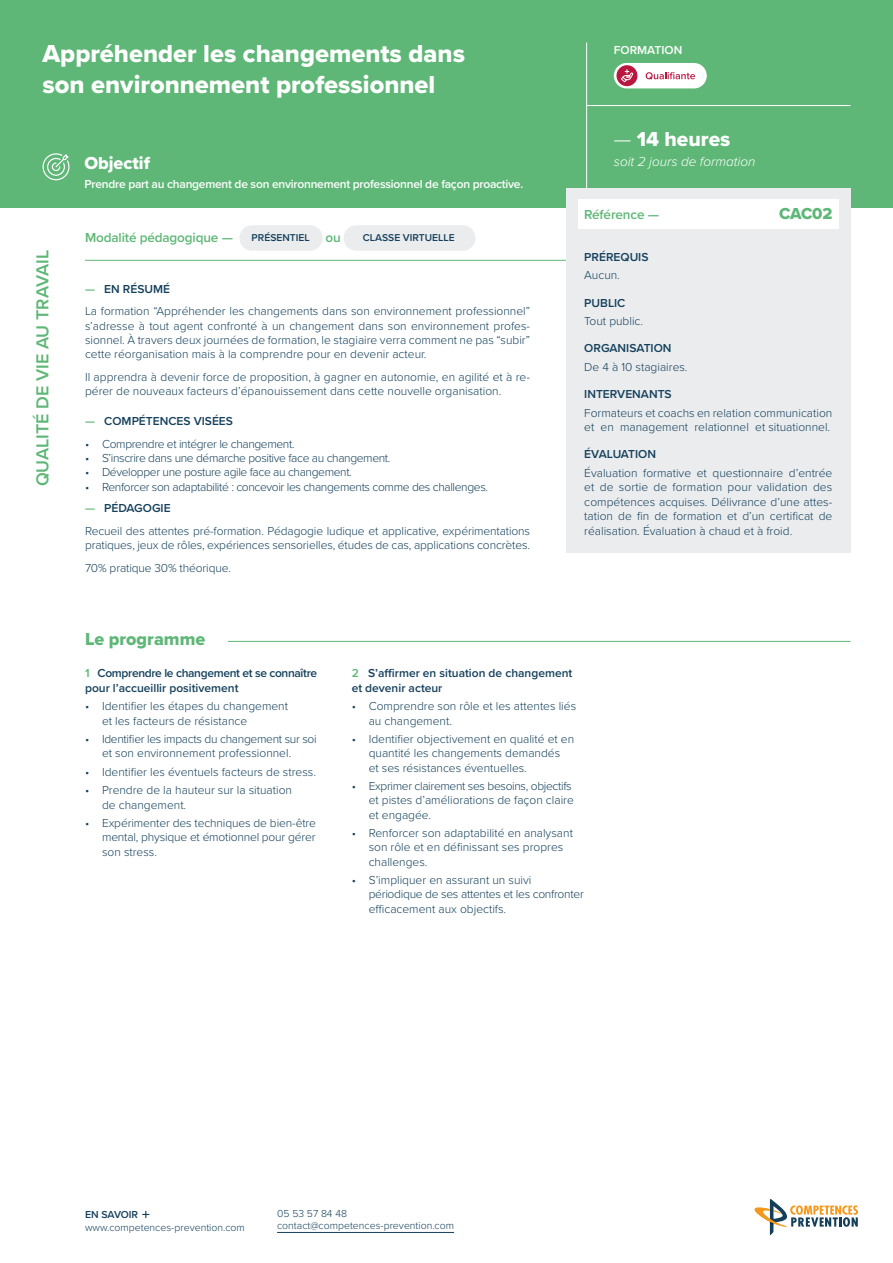
<style>
.page{position:relative;width:893px;height:1263px;background:#fff}
.page>*{position:absolute;margin:0;border:0;box-sizing:border-box;transform-origin:0 0}
.t1{font:25.5px/30.6px "Proxima Nova Extrabld";color:#fff}
.t2{font:21px "Proxima Nova Extrabld";color:#fff}
.t3{font:600 18px "Proxima Nova";color:#5eb776}
.t4{font:18px "Proxima Nova Extrabld";color:#5eb776}
.t5{font:18px "Proxima Nova Extrabld";color:#fff}
.t6{font:16.5px "Proxima Nova Extrabld";letter-spacing:-.015em;color:#5eb776}
.t7{font:600 13.5px "Proxima Nova";letter-spacing:-.01em;color:#5eb776}
.t8{font:italic 300 13.5px "Proxima Nova";color:#fff}
.t9{font:300 12px/14.2px "Proxima Nova";color:#14405b}
.t10{font:300 12px "Proxima Nova";letter-spacing:-.03em;color:#14405b}
.t11{font:600 12px/14.4px "Proxima Nova";color:#14405b}
.t12{font:300 12px/14.2px "Proxima Nova";letter-spacing:-.025em;color:#14405b}
.t13{font:600 12px "Proxima Nova";letter-spacing:-.02em;color:#fff}
.t14{font:600 12px/14.4px "Proxima Nova";letter-spacing:-.03em;color:#14405b}
.t15{font:600 12px "Proxima Nova";color:#fff}
.t16{font:300 10.5px/12.6px "Proxima Nova";color:#14405b}
.t17{font:600 10.5px "Proxima Nova";letter-spacing:-.005em;color:#14405b}
.t18{font:600 10.35px "Proxima Nova";color:#14405b}
.s1{font-size:13.5px;color:#5eb776}
.s2{font-weight:600;color:#5eb776}
.s3{font-weight:600}
.s4{color:#5eb776}
.s5{font-family:"Proxima Nova";font-weight:300}
</style>
<div class="page">
<div style="left:0;top:0;width:893px;height:207px;background:#5eb776"></div>
<hr style="left:586px;top:43px;width:1px;height:146px;background:#fff">
<hr style="left:586px;top:105px;width:264px;height:1px;background:#fff">
<hr style="left:228px;top:641px;width:622px;height:1px;background:#5eb776">
<hr style="left:85px;top:260px;width:481px;height:1px;background:#5eb776">
<div style="left:239px;top:225px;width:84px;height:26px;background:#eaecee;border-radius:13px"></div>
<div style="left:344px;top:225px;width:131px;height:26px;background:#eaecee;border-radius:13px"></div>
<svg style="left:43px;top:153px;width:27px;height:28px"></svg>
<div style="left:566px;top:188px;width:284px;height:365px;background:#eaecee"></div>
<div style="left:578px;top:200px;width:261px;height:29px;background:#fff"></div>
<div style="left:614px;top:63px;width:93px;height:25px;background:#fff;border-radius:13px"></div>
<svg style="left:646px;top:72px;width:49px;height:8px"></svg>
<div style="left:616px;top:65px;width:21px;height:21px;background:#ba1740;border-radius:50%"></div>
<svg style="left:621px;top:69px;width:12px;height:14px"></svg>
<svg style="left:142px;top:1211px;width:7px;height:7px"></svg>
<hr style="left:277px;top:1232px;width:177px;height:1px;background:#14405b">
<svg style="left:754px;top:1199px;width:104px;height:36px"></svg>
<h1 class="t1" style="left:43px;top:40px;width:424px">Appréhender les changements dans son environnement professionnel</h1>
<h3 class="t3" style="left:33px;top:486px;width:238px;rotate:-90deg">QUALITÉ DE VIE AU TRAVAIL</h3>
<h3 class="t5" style="left:84px;top:156px;width:67px">Objectif</h3>
<p class="t13" style="left:84px;top:178px;width:440px">Prendre part au changement de son environnement professionnel de façon proactive.</p>
<p class="t7" style="left:85px;top:230px;width:149px">Modalité pédagogique —</p>
<p class="t18" style="left:252px;top:232px;width:91px">PRÉSENTIEL <span class="s1">ou</span></p>
<p class="t18" style="left:363px;top:232px;width:93px">CLASSE VIRTUELLE</p>
<p class="t9" style="left:85px;top:277px;width:447px;line-height:22.8px"><span class="s2">—</span> <span class="s3">EN RÉSUMÉ<br></span>La formation “Appréhender les changements dans son environnement professionnel”</p>
<p class="t9" style="left:85px;top:318px;width:447px;text-align:justify">s’adresse à tout agent confronté à un changement dans son environnement profes&shy;sionnel. À travers deux journées de formation, le stagiaire verra comment ne pas “subir” cette réorganisation mais à la comprendre pour en devenir acteur.</p>
<p class="t9" style="left:85px;top:370px;width:446px">Il apprendra à devenir force de proposition, à gagner en autonomie, en agilité et à re&shy;pérer de nouveaux facteurs d’épanouissement dans cette nouvelle organisation.</p>
<p class="t11" style="left:85px;top:414px;width:149px"><span class="s4">—</span> COMPÉTENCES VISÉES</p>
<p class="t10" style="left:85px;top:438px;width:211px">• Comprendre et intégrer le changement.</p>
<p class="t10" style="left:85px;top:452px;width:307px">• S’inscrire dans une démarche positive face au changement.</p>
<p class="t10" style="left:85px;top:466px;width:268px">• Développer une posture agile face au changement.</p>
<p class="t10" style="left:85px;top:480px;width:405px">• Renforcer son adaptabilité : concevoir les changements comme des challenges.</p>
<p class="t9" style="left:85px;top:497px;width:447px;line-height:22.8px"><span class="s2">—</span> <span class="s3">PÉDAGOGIE<br></span>Recueil des attentes pré-formation. Pédagogie ludique et applicative, expérimentations</p>
<p class="t9" style="left:85px;top:534px;width:447px;line-height:22.8px">pratiques, jeux de rôles, expériences sensorielles, études de cas, applications concrètes.<br>70% pratique 30% théorique.</p>
<p class="t15" style="left:614px;top:43px;width:70px">FORMATION</p>
<h2 class="t2" style="left:614px;top:130px;width:118px"><span class="s5">—</span> 14 heures</h2>
<p class="t8" style="left:614px;top:155px;width:143px">soit 2 jours de formation</p>
<p class="t7" style="left:584px;top:207px;width:76px">Référence —</p>
<h3 class="t6" style="left:779px;top:207px;width:55px">CAC02</h3>
<p class="t11" style="left:584px;top:249px;width:66px">PRÉREQUIS</p>
<p class="t9" style="left:584px;top:268px;width:37px">Aucun.</p>
<p class="t11" style="left:584px;top:295px;width:43px">PUBLIC</p>
<p class="t9" style="left:584px;top:314px;width:60px">Tout public.</p>
<p class="t11" style="left:584px;top:341px;width:89px">ORGANISATION</p>
<p class="t9" style="left:584px;top:360px;width:105px">De 4 à 10 stagiaires.</p>
<p class="t11" style="left:584px;top:387px;width:89px">INTERVENANTS</p>
<p class="t9" style="left:584px;top:406px;width:250px">Formateurs et coachs en relation communication et en management relationnel et situationnel.</p>
<p class="t11" style="left:584px;top:447px;width:73px">ÉVALUATION</p>
<p class="t9" style="left:584px;top:466px;width:250px;text-align:justify">Évaluation formative et questionnaire d’entrée et de sortie de formation pour validation des compétences acquises. Délivrance d’une attes&shy;tation de fin de formation et d’un certificat de réalisation. Évaluation à chaud et à froid.</p>
<h3 class="t4" style="left:85px;top:631px;width:122px">Le programme</h3>
<p class="t14" style="left:85px;top:666px;width:234px"><span class="s4">1</span> Comprendre le changement et se connaître pour l’accueillir positivement</p>
<p class="t9" style="left:102px;top:699px;width:188px;text-indent:-17px">• Identifier les étapes du changement et les facteurs de résistance</p>
<p class="t12" style="left:102px;top:732px;width:216px;text-indent:-17px">• Identifier les impacts du changement sur soi et son environnement professionnel.</p>
<p class="t9" style="left:85px;top:765px;width:232px">• Identifier les éventuels facteurs de stress.</p>
<p class="t9" style="left:102px;top:783px;width:192px;text-indent:-17px">• Prendre de la hauteur sur la situation de changement.</p>
<p class="t9" style="left:102px;top:816px;width:215px;text-align:justify;text-indent:-17px">• Expérimenter des techniques de bien-être mental, physique et émotionnel pour gérer son stress.</p>
<p class="t11" style="left:352px;top:666px;width:222px"><span class="s4">2</span> S’affirmer en situation de changement et devenir acteur</p>
<p class="t9" style="left:369px;top:699px;width:209px;text-indent:-17px">• Comprendre son rôle et les attentes liés au changement.</p>
<p class="t9" style="left:369px;top:732px;width:207px;text-indent:-17px">• Identifier objectivement en qualité et en quantité les changements demandés<br>et ses résistances éventuelles.</p>
<p class="t9" style="left:369px;top:779px;width:207px;text-indent:-17px">• Exprimer clairement ses besoins, objectifs et pistes d’améliorations de façon claire et engagée.</p>
<p class="t9" style="left:369px;top:826px;width:206px;text-indent:-17px">• Renforcer son adaptabilité en analysant son rôle et en définissant ses propres challenges.</p>
<p class="t9" style="left:369px;top:873px;width:217px;text-indent:-17px">• S’impliquer en assurant un suivi périodique de ses attentes et les confronter efficacement aux objectifs.</p>
<p class="t17" style="left:85px;top:1209px;width:55px">EN SAVOIR</p>
<p class="t16" style="left:85px;top:1221px;width:161px">www.competences-prevention.com</p>
<p class="t16" style="left:277px;top:1207px;width:178px">05 53 57 84 48 contact@competences-prevention.com</p>
</div>
